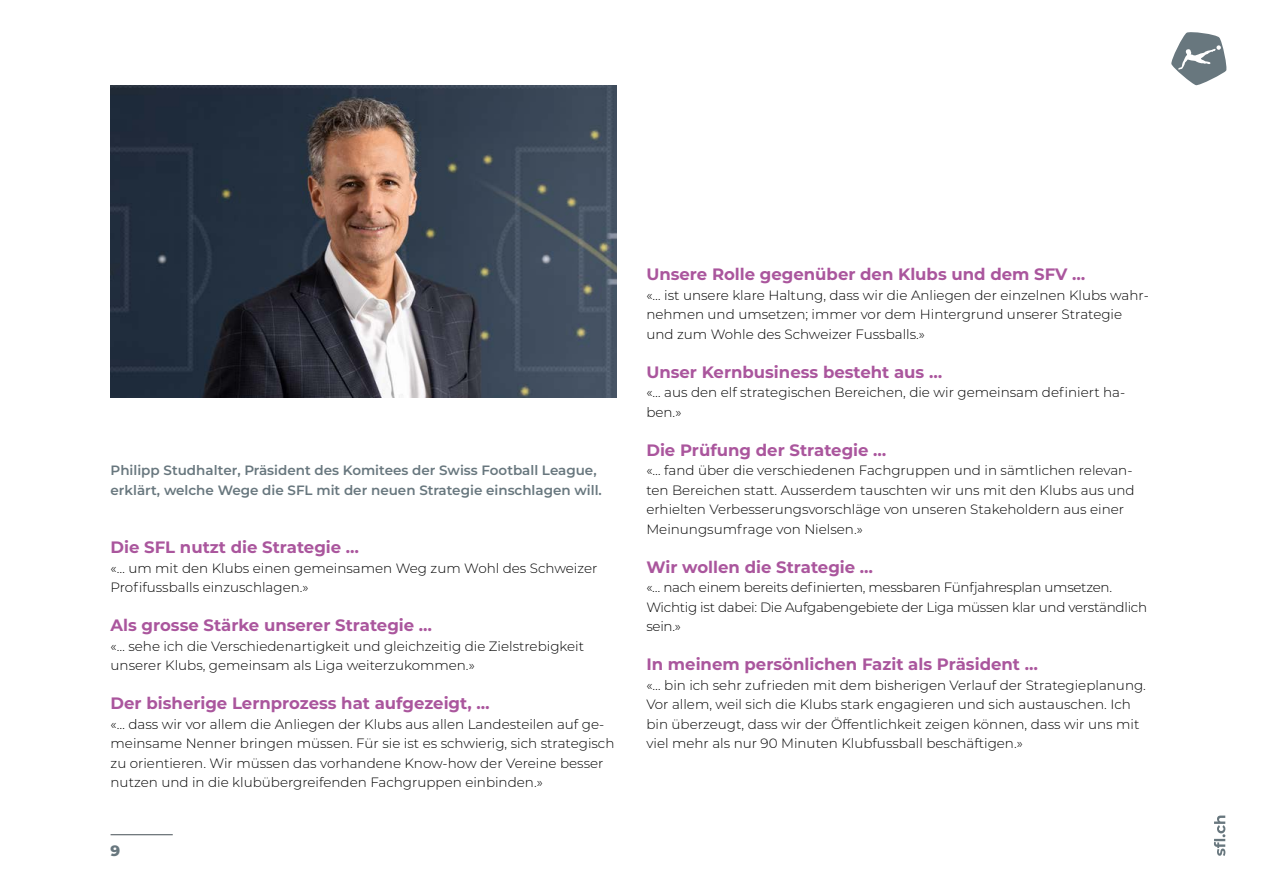
<style>
.page{position:relative;width:1263px;height:893px;background:#fff}
.page>*{position:absolute;margin:0;border:0;box-sizing:border-box;transform-origin:0 0}
.t1{font:700 16.5px "Montserrat";color:#aa569d}
.t2{font:800 15px "Montserrat";color:#68777e}
.copy{font:300 13.5px/19.5px "Montserrat";color:#000}
.copy-2{font:300 13.5px/19.5px "Montserrat";letter-spacing:-.02em;color:#000}
.Lead{font:600 13.5px/19.5px "Montserrat";color:#68777e}
</style>
<div class="page">
<img style="left:111px;top:85px;width:506px;height:312px">
<hr style="left:111px;top:834px;width:62px;height:1px;background:#465055">
<svg style="left:1214px;top:815px;width:11px;height:41px"></svg>
<svg style="left:1171px;top:32px;width:56px;height:54px"></svg>
<p class="Lead" style="left:111px;top:460px;width:493px">Philipp Studhalter, Präsident des Komitees der Swiss Football League, erklärt, welche Wege die SFL mit der neuen Strategie einschlagen will.</p>
<h3 class="t1" style="left:111px;top:535px;width:250px">Die SFL nutzt die Strategie …</h3>
<p class="copy" style="left:111px;top:558px;width:488px">«… um mit den Klubs einen gemeinsamen Weg zum Wohl des Schweizer<br>Profifussballs einzuschlagen.»</p>
<h3 class="t1" style="left:111px;top:613px;width:323px">Als grosse Stärke unserer Strategie …</h3>
<p class="copy" style="left:111px;top:636px;width:475px">«… sehe ich die Verschiedenartigkeit und gleichzeitig die Zielstrebigkeit unserer Klubs, gemeinsam als Liga weiterzukommen.»</p>
<h3 class="t1" style="left:111px;top:691px;width:381px">Der bisherige Lernprozess hat aufgezeigt, …</h3>
<p class="copy" style="left:111px;top:714px;width:505px">«… dass wir vor allem die Anliegen der Klubs aus allen Landesteilen auf ge&shy;meinsame Nenner bringen müssen. Für sie ist es schwierig, sich strategisch zu orientieren. Wir müssen das vorhandene Know-how der Vereine besser nutzen und in die klubübergreifenden Fachgruppen einbinden.»</p>
<p class="t2" style="left:111px;top:840px;width:11px">9</p>
<h3 class="t1" style="left:646px;top:262px;width:440px">Unsere Rolle gegenüber den Klubs und dem SFV …</h3>
<p class="copy" style="left:646px;top:285px;width:504px">«… ist unsere klare Haltung, dass wir die Anliegen der einzelnen Klubs wahr&shy;nehmen und umsetzen; immer vor dem Hintergrund unserer Strategie und zum Wohle des Schweizer Fussballs.»</p>
<h3 class="t1" style="left:646px;top:360px;width:297px">Unser Kernbusiness besteht aus …</h3>
<p class="copy" style="left:646px;top:382px;width:480px">«… aus den elf strategischen Bereichen, die wir gemeinsam definiert ha&shy;ben.»</p>
<h3 class="t1" style="left:646px;top:438px;width:242px">Die Prüfung der Strategie …</h3>
<p class="copy" style="left:646px;top:460px;width:490px">«… fand über die verschiedenen Fachgruppen und in sämtlichen relevan&shy;ten Bereichen statt. Ausserdem tauschten wir uns mit den Klubs aus und erhielten Verbesserungsvorschläge von unseren Stakeholdern aus einer Meinungsumfrage von Nielsen.»</p>
<h3 class="t1" style="left:646px;top:555px;width:228px">Wir wollen die Strategie …</h3>
<p class="copy-2" style="left:646px;top:577px;width:502px">«… nach einem bereits definierten, messbaren Fünfjahresplan umsetzen.<br>Wichtig ist dabei: Die Aufgabengebiete der Liga müssen klar und verständlich sein.»</p>
<h3 class="t1" style="left:646px;top:652px;width:393px">In meinem persönlichen Fazit als Präsident …</h3>
<p class="copy" style="left:646px;top:675px;width:501px">«… bin ich sehr zufrieden mit dem bisherigen Verlauf der Strategieplanung.<br>Vor allem, weil sich die Klubs stark engagieren und sich austauschen. Ich bin überzeugt, dass wir der Öffentlichkeit zeigen können, dass wir uns mit viel mehr als nur 90 Minuten Klubfussball beschäftigen.»</p>
</div>
